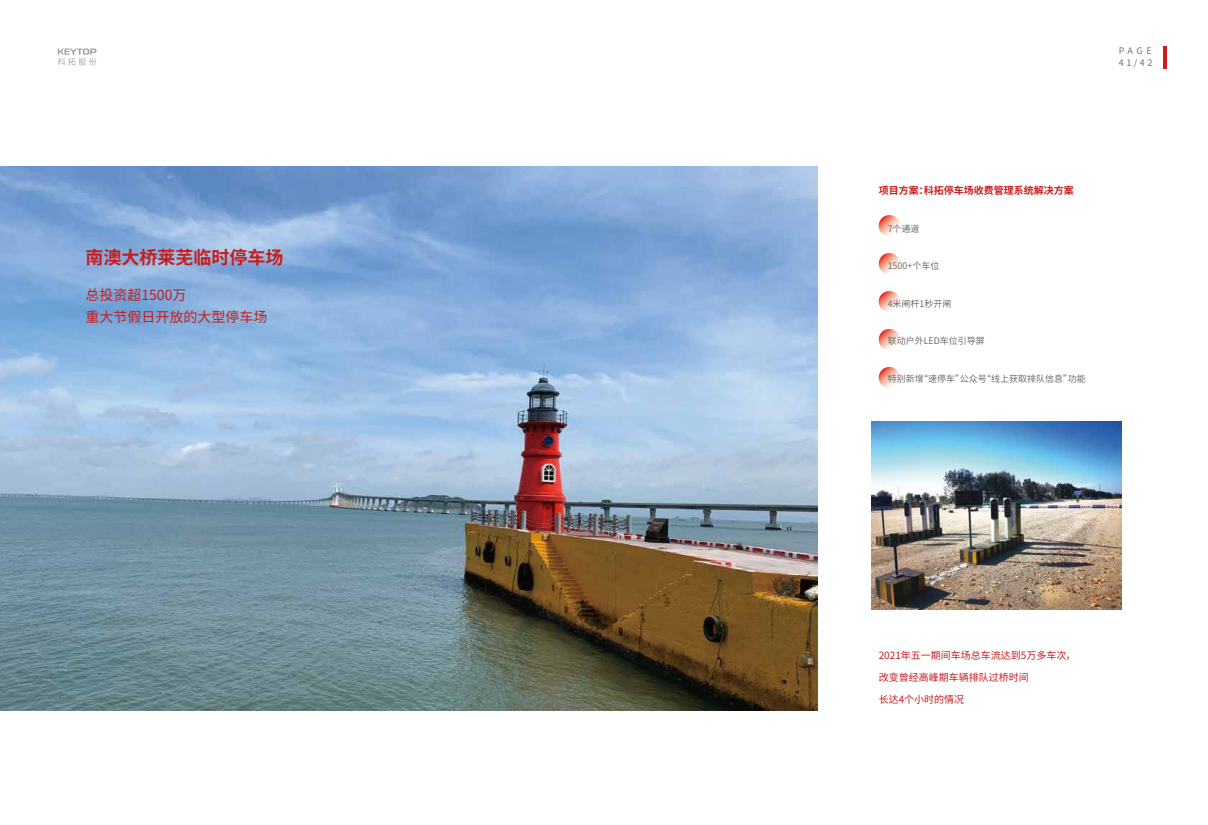
<style>
.page{position:relative;width:1208px;height:825px;background:#fff}
.page>*{position:absolute;margin:0;border:0;box-sizing:border-box;transform-origin:0 0}
.t1{font:700 18px "Source Han Sans CN";color:#c71d1e}
.t2{font:14px/22px "Source Han Sans CN";color:#c71d1e}
.t3{font:10px "Source Han Sans CN";color:#c71d1e}
.t4{font:700 10px "Source Han Sans CN";color:#c71d1e}
.t5{font:9px "Source Han Sans CN";color:#5f5f5f}
.t6{font:9px/11.9px "Source Han Sans CN";letter-spacing:.345em;color:#727171}
</style>
<div class="page">
<img style="left:0;top:166px;width:818px;height:545px">
<svg style="left:878px;top:215px;width:22px;height:21px"></svg>
<svg style="left:878px;top:253px;width:22px;height:21px"></svg>
<svg style="left:878px;top:291px;width:22px;height:21px"></svg>
<svg style="left:878px;top:329px;width:22px;height:21px"></svg>
<svg style="left:878px;top:367px;width:22px;height:21px"></svg>
<img style="left:871px;top:422px;width:250px;height:187px">
<hr style="left:1163px;top:46px;width:3px;height:22px;background:#d41a1a">
<svg style="left:58px;top:49px;width:38px;height:16px"></svg>
<h1 class="t1" style="left:85px;top:247px;width:199px">南澳大桥莱芜临时停车场</h1>
<h2 class="t2" style="left:85px;top:284px;width:183px">总投资超1500万<br>重大节假日开放的大型停车场</h2>
<p class="t6" style="left:1118px;top:45px;width:35px">PAGE<br>41/42</p>
<p class="t4" style="left:878px;top:184px;width:197px">项目方案：科拓停车场收费管理系统解决方案</p>
<p class="t5" style="left:887px;top:223px;width:33px">7个通道</p>
<p class="t5" style="left:887px;top:261px;width:53px">1500+个车位</p>
<p class="t5" style="left:887px;top:298px;width:65px">4米闸杆1秒开闸</p>
<p class="t5" style="left:887px;top:336px;width:99px">联动户外LED车位引导屏</p>
<p class="t5" style="left:887px;top:374px;width:199px">特别新增“速停车”公众号“线上获取排队信息”功能</p>
<p class="t3" style="left:878px;top:649px;width:199px">2021年五一期间车场总车流达到5万多车次，</p>
<p class="t3" style="left:878px;top:671px;width:151px">改变曾经高峰期车辆排队过桥时间</p>
<p class="t3" style="left:878px;top:693px;width:87px">长达4个小时的情况</p>
</div>
